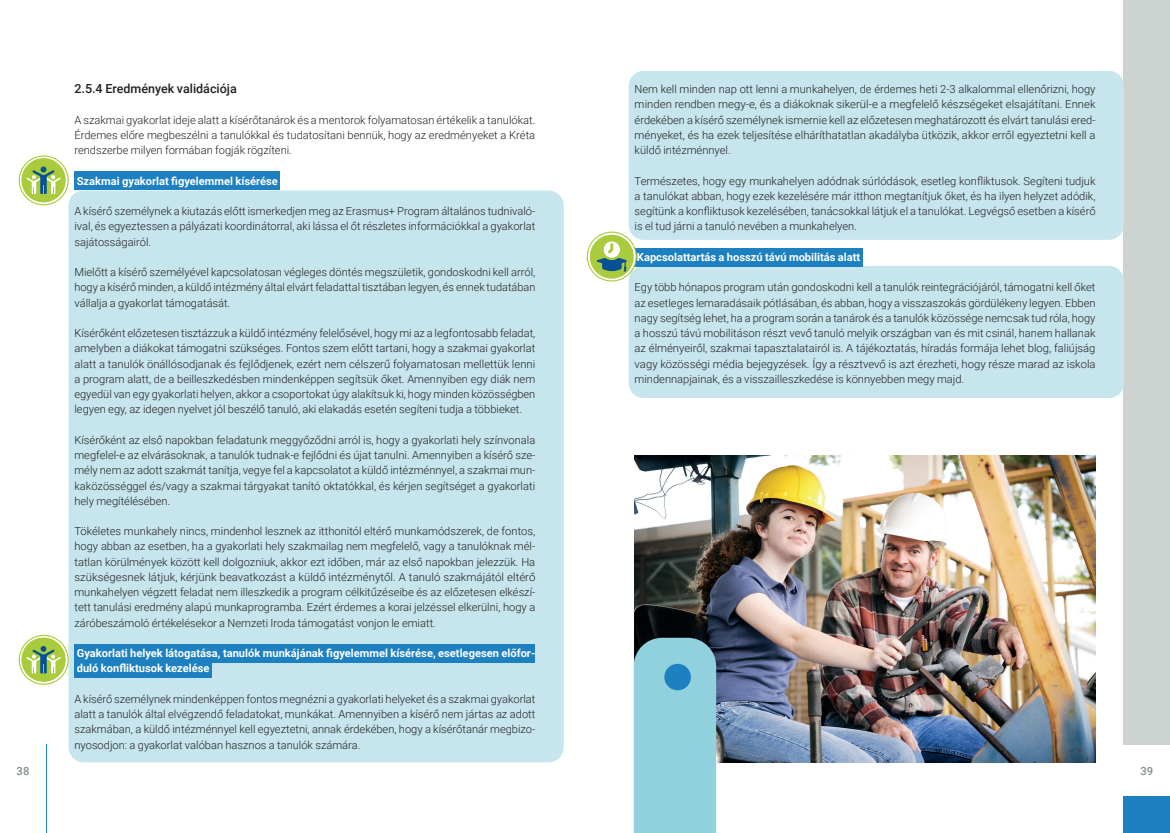
<style>
.page{position:relative;width:1170px;height:833px;background:#fff}
.page>*{position:absolute;margin:0;border:0;box-sizing:border-box;transform-origin:0 0}
.t1{font:500 12.5px "Roboto";color:#231f20}
.t2{font:500 11.25px "Roboto";color:#82908a}
.t3{font:300 11.12px/15.2px "Roboto";color:#231f20;text-align:justify}
.t4{font:700 11.12px/15.2px "Roboto";color:#fff}
</style>
<div class="page">
<div style="left:1123px;top:0;width:46px;height:744px;background:#cdd3d0"></div>
<div style="left:1123px;top:797px;width:46px;height:36px;background:#1d80c1"></div>
<hr style="left:46px;top:744px;width:1px;height:89px;background:#1d80c1">
<div style="left:628px;top:266px;width:495px;height:132px;background:#c6e5ec;border-radius:15px"></div>
<div style="left:628px;top:71px;width:495px;height:169px;background:#c6e5ec;border-radius:15px"></div>
<div style="left:69px;top:190px;width:494px;height:572px;background:#c6e5ec;border-radius:15px"></div>
<div style="left:74px;top:171px;width:206px;height:19px;background:#1d80c1"></div>
<div style="left:74px;top:644px;width:461px;height:19px;background:#1d80c1"></div>
<div style="left:77px;top:659px;width:135px;height:19px;background:#1d80c1"></div>
<div style="left:634px;top:248px;width:228px;height:18px;background:#1d80c1"></div>
<img style="left:634px;top:456px;width:461px;height:306px">
<div style="left:633px;top:638px;width:83px;height:195px;background:#90d1dd"></div>
<div style="left:664px;top:664px;width:26px;height:26px;background:#1d80c1;border-radius:50%"></div>
<svg style="left:19px;top:155px;width:50px;height:50px"></svg>
<svg style="left:19px;top:635px;width:50px;height:50px"></svg>
<hr style="left:74px;top:662px;width:3px;height:16px;background:#1d80c1">
<svg style="left:586px;top:231px;width:50px;height:50px"></svg>
<p class="t1" style="left:74px;top:80px;width:164px">2.5.4 Eredmények validációja</p>
<p class="t3" style="left:74px;top:112px;width:462px">A szakmai gyakorlat ideje alatt a kísérőtanárok és a mentorok folyamatosan értékelik a tanulókat.<br>Érdemes előre megbeszélni a tanulókkal és tudatosítani bennük, hogy az eredményeket a Kréta rendszerbe milyen formában fogják rögzíteni.</p>
<p class="t4" style="left:77px;top:173px;width:203px">Szakmai gyakorlat figyelemmel kísérése</p>
<p class="t3" style="left:74px;top:203px;width:462px">A kísérő személynek a kiutazás előtt ismerkedjen meg az Erasmus+ Program általános tudnivaló&shy;ival, és egyeztessen a pályázati koordinátorral, aki lássa el őt részletes információkkal a gyakorlat sajátosságairól.</p>
<p class="t3" style="left:74px;top:264px;width:462px">Mielőtt a kísérő személyével kapcsolatosan végleges döntés megszületik, gondoskodni kell arról, hogy a kísérő minden, a küldő intézmény által elvárt feladattal tisztában legyen, és ennek tudatában vállalja a gyakorlat támogatását.</p>
<p class="t3" style="left:74px;top:325px;width:462px">Kísérőként előzetesen tisztázzuk a küldő intézmény felelősével, hogy mi az a legfontosabb feladat, amelyben a diákokat támogatni szükséges. Fontos szem előtt tartani, hogy a szakmai gyakorlat alatt a tanulók önállósodjanak és fejlődjenek, ezért nem célszerű folyamatosan mellettük lenni a program alatt, de a beilleszkedésben mindenképpen segítsük őket. Amennyiben egy diák nem egyedül van egy gyakorlati helyen, akkor a csoportokat úgy alakítsuk ki, hogy minden közösségben legyen egy, az idegen nyelvet jól beszélő tanuló, aki elakadás esetén segíteni tudja a többieket.</p>
<p class="t3" style="left:74px;top:432px;width:462px">Kísérőként az első napokban feladatunk meggyőződni arról is, hogy a gyakorlati hely színvonala megfelel-e az elvárásoknak, a tanulók tudnak-e fejlődni és újat tanulni. Amennyiben a kísérő sze&shy;mély nem az adott szakmát tanítja, vegye fel a kapcsolatot a küldő intézménnyel, a szakmai mun&shy;kaközösséggel és/vagy a szakmai tárgyakat tanító oktatókkal, és kérjen segítséget a gyakorlati hely megítélésében.</p>
<p class="t3" style="left:74px;top:523px;width:462px">Tökéletes munkahely nincs, mindenhol lesznek az itthonitól eltérő munkamódszerek, de fontos, hogy abban az esetben, ha a gyakorlati hely szakmailag nem megfelelő, vagy a tanulóknak mél&shy;tatlan körülmények között kell dolgozniuk, akkor ezt időben, már az első napokban jelezzük. Ha szükségesnek látjuk, kérjünk beavatkozást a küldő intézménytől. A tanuló szakmájától eltérő munkahelyen végzett feladat nem illeszkedik a program célkitűzéseibe és az előzetesen elkészí&shy;tett tanulási eredmény alapú munkaprogramba. Ezért érdemes a korai jelzéssel elkerülni, hogy a záróbeszámoló értékelésekor a Nemzeti Iroda támogatást vonjon le emiatt.</p>
<p class="t4" style="left:77px;top:645px;width:460px">Gyakorlati helyek látogatása, tanulók munkájának figyelemmel kísérése, esetlegesen előfor&shy;duló konfliktusok kezelése</p>
<p class="t3" style="left:74px;top:691px;width:462px">A kísérő személynek mindenképpen fontos megnézni a gyakorlati helyeket és a szakmai gyakorlat alatt a tanulók által elvégzendő feladatokat, munkákat. Amennyiben a kísérő nem jártas az adott szakmában, a küldő intézménnyel kell egyeztetni, annak érdekében, hogy a kísérőtanár megbizo&shy;nyosodjon: a gyakorlat valóban hasznos a tanulók számára.</p>
<p class="t3" style="left:634px;top:81px;width:462px">Nem kell minden nap ott lenni a munkahelyen, de érdemes heti 2-3 alkalommal ellenőrizni, hogy minden rendben megy-e, és a diákoknak sikerül-e a megfelelő készségeket elsajátítani. Ennek érdekében a kísérő személynek ismernie kell az előzetesen meghatározott és elvárt tanulási ered&shy;ményeket, és ha ezek teljesítése elháríthatatlan akadályba ütközik, akkor erről egyeztetni kell a küldő intézménnyel.</p>
<p class="t3" style="left:634px;top:173px;width:462px">Természetes, hogy egy munkahelyen adódnak súrlódások, esetleg konfliktusok. Segíteni tudjuk a tanulókat abban, hogy ezek kezelésére már itthon megtanítjuk őket, és ha ilyen helyzet adódik, segítünk a konfliktusok kezelésében, tanácsokkal látjuk el a tanulókat. Legvégső esetben a kísérő is el tud járni a tanuló nevében a munkahelyen.</p>
<p class="t4" style="left:637px;top:249px;width:225px">Kapcsolattartás a hosszú távú mobilitás alatt</p>
<p class="t3" style="left:634px;top:279px;width:462px">Egy több hónapos program után gondoskodni kell a tanulók reintegrációjáról, támogatni kell őket az esetleges lemaradásaik pótlásában, és abban, hogy a visszaszokás gördülékeny legyen. Ebben nagy segítség lehet, ha a program során a tanárok és a tanulók közössége nemcsak tud róla, hogy a hosszú távú mobilitáson részt vevő tanuló melyik országban van és mit csinál, hanem hallanak az élményeiről, szakmai tapasztalatairól is. A tájékoztatás, híradás formája lehet blog, faliújság vagy közösségi média bejegyzések. Így a résztvevő is azt érezheti, hogy része marad az iskola mindennapjainak, és a visszailleszkedése is könnyebben megy majd.</p>
<p class="t2" style="left:17px;top:763px;width:14px">38</p>
<p class="t2" style="left:1140px;top:763px;width:14px">39</p>
</div>
